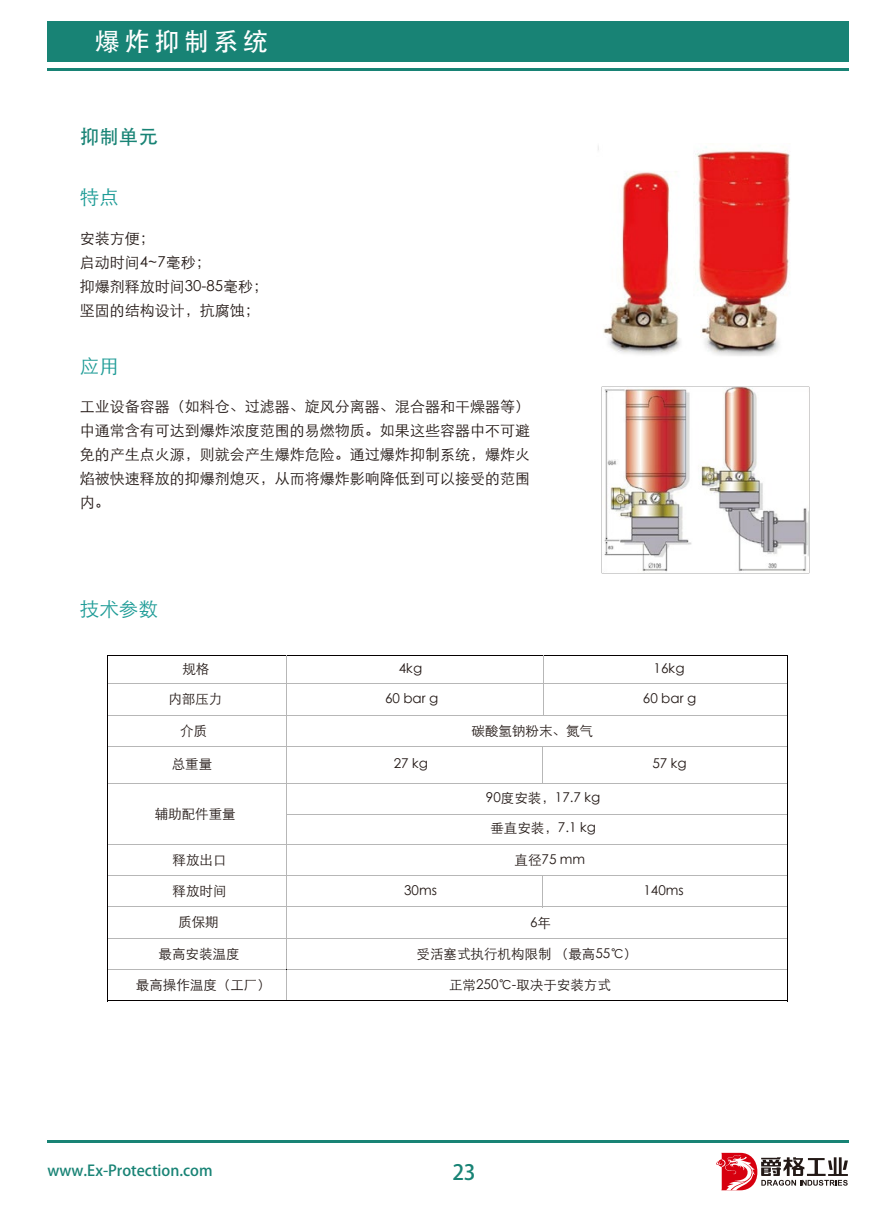
<style>
.page{position:relative;width:893px;height:1212px;background:#fff}
.page>*{position:absolute;margin:0;border:0;box-sizing:border-box;transform-origin:0 0}
.t1{font:25.5px "FZDHTJW GB1 0 G Bpc EUC H";letter-spacing:.16em;color:#fff}
.t2{font:21px "FZXH1 JW GB1 0 G Bpc EUC H";color:#188375}
.t3{font:19.5px "ST Xihei";color:#1d9b96}
.t4{font:19.5px "H Yb 1 gj G Bpc EUC H";color:#188375}
.t5{font:15px/24px "ST Xihei";color:#221815}
.t6{font:15px "FZXH1 JW GB1 0 G Bpc EUC H";color:#188375}
.t7{font:13.5px "ST Xihei";color:#221815}
</style>
<div class="page">
<div style="left:48px;top:21px;width:801px;height:41px;background:#188375"></div>
<svg style="left:716px;top:1153px;width:132px;height:37px"></svg>
<hr style="left:48px;top:68px;width:801px;height:3px;background:#188375">
<hr style="left:48px;top:1140px;width:801px;height:3px;background:#188375">
<img style="left:601px;top:386px;width:208px;height:187px">
<hr style="left:107px;top:655px;width:179px;height:1px;background:#040000">
<hr style="left:287px;top:655px;width:501px;height:1px;background:#040000">
<hr style="left:107px;top:655px;width:1px;height:346px;background:#040000">
<hr style="left:108px;top:683px;width:680px;height:1px;background:#b7b7b7">
<svg style="left:787px;top:656px;width:1px;height:28px"></svg>
<hr style="left:787px;top:684px;width:1px;height:31px;background:#040000">
<hr style="left:108px;top:715px;width:680px;height:1px;background:#b7b7b7">
<hr style="left:543px;top:655px;width:1px;height:60px;background:#b7b7b7">
<hr style="left:542px;top:747px;width:1px;height:37px;background:#b7b7b7">
<hr style="left:542px;top:876px;width:1px;height:31px;background:#b7b7b7">
<hr style="left:787px;top:715px;width:1px;height:67px;background:#040000">
<hr style="left:108px;top:746px;width:680px;height:1px;background:#b7b7b7">
<hr style="left:287px;top:814px;width:501px;height:1px;background:#b7b7b7">
<hr style="left:108px;top:783px;width:680px;height:1px;background:#b7b7b7">
<hr style="left:787px;top:781px;width:1px;height:31px;background:#040000">
<hr style="left:787px;top:813px;width:1px;height:31px;background:#040000">
<hr style="left:108px;top:844px;width:680px;height:1px;background:#b7b7b7">
<hr style="left:787px;top:844px;width:1px;height:31px;background:#040000">
<hr style="left:108px;top:875px;width:679px;height:1px;background:#b7b7b7">
<hr style="left:787px;top:876px;width:1px;height:30px;background:#040000">
<hr style="left:108px;top:906px;width:679px;height:1px;background:#b7b7b7">
<hr style="left:787px;top:907px;width:1px;height:31px;background:#040000">
<hr style="left:108px;top:938px;width:679px;height:1px;background:#b7b7b7">
<hr style="left:286px;top:656px;width:1px;height:345px;background:#b7b7b7">
<hr style="left:787px;top:939px;width:1px;height:30px;background:#040000">
<hr style="left:108px;top:969px;width:679px;height:1px;background:#b7b7b7">
<hr style="left:108px;top:1000px;width:679px;height:1px;background:#040000">
<hr style="left:787px;top:970px;width:1px;height:31px;background:#040000">
<img style="left:598px;top:146px;width:192px;height:210px">
<h1 class="t1" style="left:95px;top:27px;width:175px">爆炸抑制系统</h1>
<h3 class="t4" style="left:80px;top:125px;width:80px">抑制单元</h3>
<h3 class="t3" style="left:80px;top:182px;width:40px">特点</h3>
<p class="t5" style="left:80px;top:225px;width:190px">安装方便；<br>启动时间4~7毫秒；<br>抑爆剂释放时间30-85毫秒；坚固的结构设计，抗腐蚀；</p>
<h3 class="t3" style="left:80px;top:351px;width:40px">应用</h3>
<p class="t5" style="left:80px;top:394px;width:452px;text-align:justify">工业设备容器（如料仓、过滤器、旋风分离器、混合器和干燥器等）中通常含有可达到爆炸浓度范围的易燃物质。如果这些容器中不可避免的产生点火源，则就会产生爆炸危险。通过爆炸抑制系统，爆炸火焰被快速释放的抑爆剂熄灭，从而将爆炸影响降低到可以接受的范围内。</p>
<h3 class="t3" style="left:80px;top:594px;width:79px">技术参数</h3>
<p class="t7" style="left:182px;top:659px;width:28px">规格</p>
<p class="t7" style="left:168px;top:689px;width:55px">内部压力</p>
<p class="t7" style="left:399px;top:659px;width:25px">4kg</p>
<p class="t7" style="left:385px;top:689px;width:55px">60 bar g</p>
<p class="t7" style="left:654px;top:659px;width:32px">16kg</p>
<p class="t7" style="left:643px;top:689px;width:55px">60 bar g</p>
<p class="t7" style="left:180px;top:720px;width:28px">介质</p>
<p class="t7" style="left:172px;top:754px;width:42px">总重量</p>
<p class="t7" style="left:394px;top:754px;width:36px">27 kg</p>
<p class="t7" style="left:652px;top:754px;width:36px">57 kg</p>
<p class="t7" style="left:155px;top:803px;width:83px">辅助配件重量</p>
<p class="t7" style="left:472px;top:720px;width:123px">碳酸氢钠粉末、氮气</p>
<p class="t7" style="left:486px;top:788px;width:116px">90度安装，17.7 kg</p>
<p class="t7" style="left:490px;top:818px;width:107px">垂直安装，7.1 kg</p>
<p class="t7" style="left:514px;top:849px;width:72px">直径75 mm</p>
<p class="t7" style="left:172px;top:849px;width:55px">释放出口</p>
<p class="t7" style="left:172px;top:881px;width:55px">释放时间</p>
<p class="t7" style="left:178px;top:911px;width:42px">质保期</p>
<p class="t7" style="left:159px;top:943px;width:82px">最高安装温度</p>
<p class="t7" style="left:136px;top:974px;width:136px">最高操作温度（工厂）</p>
<p class="t7" style="left:404px;top:881px;width:34px">30ms</p>
<p class="t7" style="left:643px;top:881px;width:42px">140ms</p>
<p class="t7" style="left:530px;top:913px;width:22px">6年</p>
<p class="t7" style="left:417px;top:943px;width:222px">受活塞式执行机构限制 （最高55℃）</p>
<p class="t7" style="left:449px;top:974px;width:163px">正常250℃-取决于安装方式</p>
<p class="t6" style="left:48px;top:1162px;width:166px">www.Ex-Protection.com</p>
<h2 class="t2" style="left:453px;top:1160px;width:25px">23</h2>
</div>
